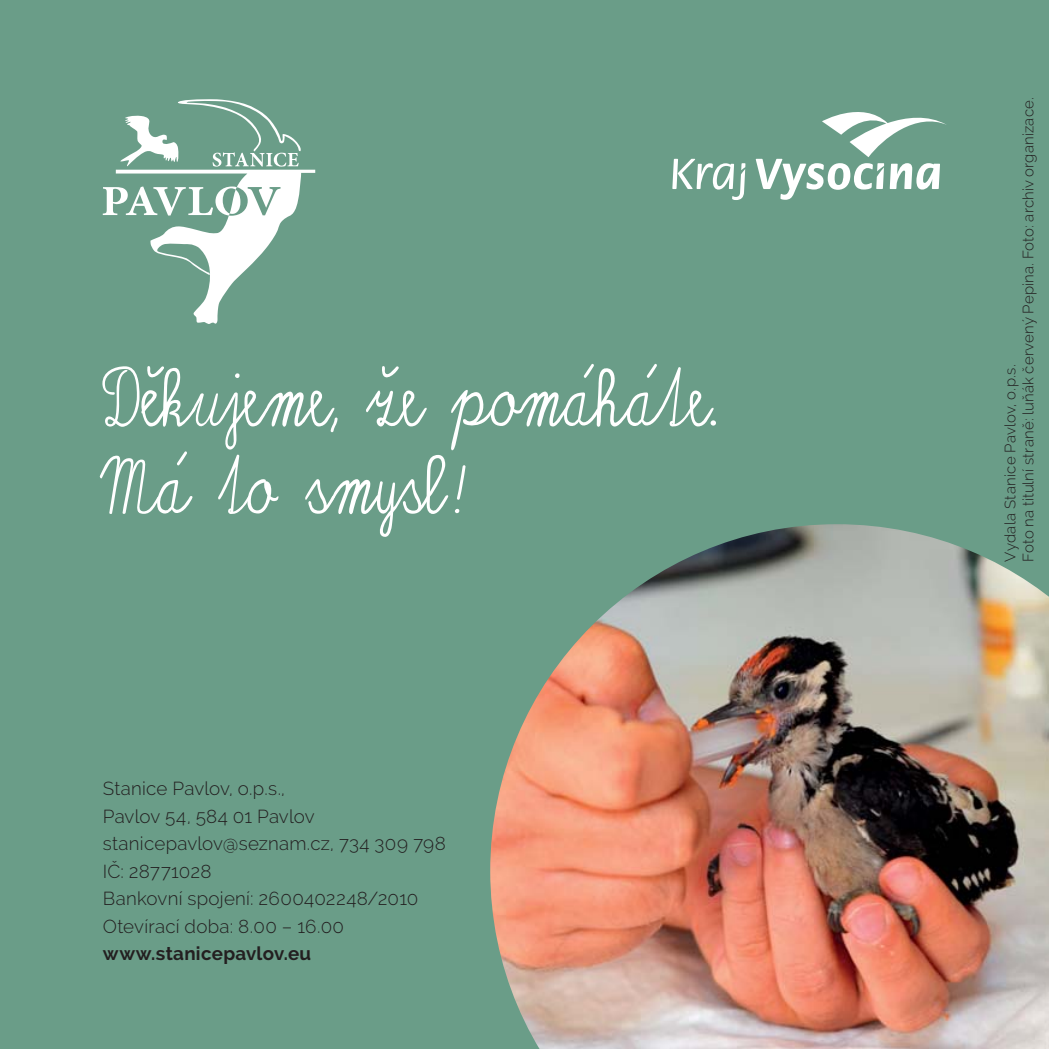
<style>
.page{position:relative;width:1049px;height:1049px;background:#6a9d88}
.page>*{position:absolute;margin:0;border:0;box-sizing:border-box;transform-origin:0 0}
.t1{font:119.25px/87.5px "skolacek CE";color:#fff}
.t2{font:300 18.75px/27.5px "Raleway";letter-spacing:.015em;color:#231f20}
.t3{font:700 18.75px "Raleway";letter-spacing:.015em;color:#231f20}
.t4{font:300 15px/18px "Raleway";letter-spacing:.01em;color:#231f20}
</style>
<div class="page">
<svg style="left:103px;top:99px;width:212px;height:225px"></svg>
<svg style="left:756px;top:99px;width:191px;height:101px"></svg>
<svg style="left:672px;top:159px;width:73px;height:41px"></svg>
<img style="left:490px;top:524px;width:559px;height:525px">
<h1 class="t1" style="left:103px;top:342px;width:618px">Děkujeme, že pomáháte.<br>Má to smysl!</h1>
<p class="t2" style="left:103px;top:776px;width:345px">Stanice Pavlov, o.p.s.,<br>Pavlov 54, 584 01 Pavlov stanicepavlov@seznam.cz, 734 309 798<br>IČ: 28771028<br>Bankovní spojení: 2600402248/2010<br>Otevírací doba: 8.00 – 16.00</p>
<p class="t3" style="left:103px;top:944px;width:210px">www.stanicepavlov.eu</p>
<p class="t4" style="left:1002px;top:562px;width:465px;rotate:-90deg">Vydala Stanice Pavlov, o.p.s.<br>Foto na titulní straně: luňák červený Pepina. Foto: archiv organizace.</p>
</div>
